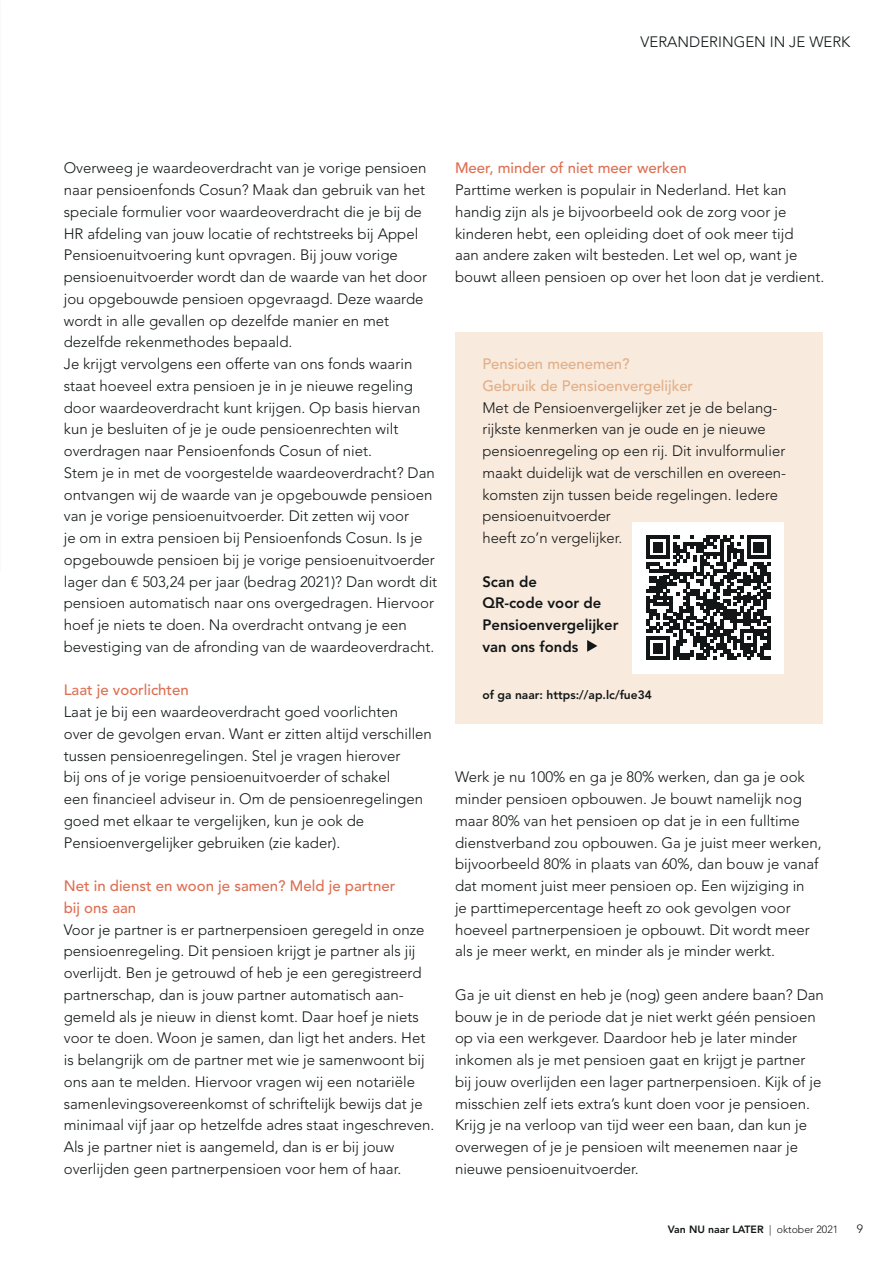
<style>
.page{position:relative;width:893px;height:1263px;background:#fff}
.page>*{position:absolute;margin:0;border:0;box-sizing:border-box;transform-origin:0 0}
.t1{font:300 15px/21.8px "Avenir LT Std";color:#121617}
.t2{font:500 15px/21.8px "Avenir LT Std";color:#de6f53}
.t3{font:800 15px/21.8px "Avenir LT Std";color:#121617}
.t4{font:500 15px/21.8px "Avenir LT Std";color:#e2af88}
.t5{font:800 12px "Avenir LT Std";color:#121617}
.t6{font:300 12px "Avenir LT Std";color:#121617}
.t7{font:800 10.5px "Avenir LT Std";color:#121617}
.s1{font-weight:300}
</style>
<div class="page">
<hr style="left:0;top:0;width:1px;height:542px;background:#e8e0dd">
<svg style="left:0;top:97px;width:1px;height:445px"></svg>
<div style="left:455px;top:332px;width:368px;height:392px;background:#f8eadc"></div>
<svg style="left:587px;top:640px;width:10px;height:12px"></svg>
<div style="left:633px;top:522px;width:151px;height:151px;background:#fff"></div>
<svg style="left:646px;top:535px;width:124px;height:125px"></svg>
<p class="t1" style="left:641px;top:31px;width:211px">VERANDERINGEN IN JE WERK</p>
<p class="t1" style="left:64px;top:157px;width:375px">Overweeg je waardeoverdracht van je vorige pensioen naar pensioenfonds Cosun? Maak dan gebruik van het speciale formulier voor waardeoverdracht die je bij de HR afdeling van jouw locatie of rechtstreeks bij Appel Pensioenuitvoering kunt opvragen. Bij jouw vorige pensioenuitvoerder wordt dan de waarde van het door jou opgebouwde pensioen opgevraagd. Deze waarde wordt in alle gevallen op dezelfde manier en met dezelfde rekenmethodes bepaald.<br>Je krijgt vervolgens een offerte van ons fonds waarin staat hoeveel extra pensioen je in je nieuwe regeling door waardeoverdracht kunt krijgen. Op basis hiervan kun je besluiten of je je oude pensioenrechten wilt overdragen naar Pensioenfonds Cosun of niet.<br>Stem je in met de voorgestelde waardeoverdracht? Dan ontvangen wij de waarde van je opgebouwde pensioen van je vorige pensioenuitvoerder. Dit zetten wij voor<br>je om in extra pensioen bij Pensioenfonds Cosun. Is je opgebouwde pensioen bij je vorige pensioenuitvoerder lager dan € 503,24 per jaar (bedrag 2021)? Dan wordt dit pensioen automatisch naar ons overgedragen. Hiervoor hoef je niets te doen. Na overdracht ontvang je een bevestiging van de afronding van de waardeoverdracht.</p>
<p class="t2" style="left:64px;top:680px;width:127px">Laat je voorlichten</p>
<p class="t1" style="left:64px;top:701px;width:370px">Laat je bij een waardeoverdracht goed voorlichten<br>over de gevolgen ervan. Want er zitten altijd verschillen tussen pensioenregelingen. Stel je vragen hierover<br>bij ons of je vorige pensioenuitvoerder of schakel<br>een financieel adviseur in. Om de pensioenregelingen goed met elkaar te vergelijken, kun je ook de Pensioenvergelijker gebruiken (zie kader).</p>
<p class="t2" style="left:64px;top:875px;width:333px">Net in dienst en woon je samen? Meld je partner bij ons aan</p>
<p class="t1" style="left:64px;top:919px;width:372px">Voor je partner is er partnerpensioen geregeld in onze pensioenregeling. Dit pensioen krijgt je partner als jij overlijdt. Ben je getrouwd of heb je een geregistreerd partnerschap, dan is jouw partner automatisch aan&shy;gemeld als je nieuw in dienst komt. Daar hoef je niets voor te doen. Woon je samen, dan ligt het anders. Het is belangrijk om de partner met wie je samenwoont bij ons aan te melden. Hiervoor vragen wij een notariële samenlevingsovereenkomst of schriftelijk bewijs dat je minimaal vijf jaar op hetzelfde adres staat ingeschreven.<br>Als je partner niet is aangemeld, dan is er bij jouw overlijden geen partnerpensioen voor hem of haar.</p>
<p class="t2" style="left:455px;top:158px;width:233px">Meer, minder of niet meer werken</p>
<p class="t1" style="left:455px;top:179px;width:371px">Parttime werken is populair in Nederland. Het kan handig zijn als je bijvoorbeeld ook de zorg voor je kinderen hebt, een opleiding doet of ook meer tijd<br>aan andere zaken wilt besteden. Let wel op, want je bouwt alleen pensioen op over het loon dat je verdient.</p>
<p class="t4" style="left:482px;top:353px;width:212px">Pensioen meenemen?<br>Gebruik de Pensioenvergelijker</p>
<p class="t1" style="left:482px;top:397px;width:305px">Met de Pensioenvergelijker zet je de belang&shy;rijkste kenmerken van je oude en je nieuwe pensioenregeling op een rij. Dit invulformulier maakt duidelijk wat de verschillen en overeen&shy;komsten zijn tussen beide regelingen. Iedere pensioenuitvoerder<br>heeft zo’n vergelijker.</p>
<p class="t3" style="left:482px;top:570px;width:138px">Scan de<br>QR-code voor de<br>Pensioenvergelijker van ons fonds</p>
<p class="t5" style="left:482px;top:688px;width:171px">of ga naar: https://ap.lc/fue34</p>
<p class="t1" style="left:455px;top:766px;width:368px">Werk je nu 100% en ga je 80% werken, dan ga je ook minder pensioen opbouwen. Je bouwt namelijk nog maar 80% van het pensioen op dat je in een fulltime dienstverband zou opbouwen. Ga je juist meer werken, bijvoorbeeld 80% in plaats van 60%, dan bouw je vanaf dat moment juist meer pensioen op. Een wijziging in<br>je parttimepercentage heeft zo ook gevolgen voor hoeveel partnerpensioen je opbouwt. Dit wordt meer als je meer werkt, en minder als je minder werkt.</p>
<p class="t1" style="left:455px;top:984px;width:370px">Ga je uit dienst en heb je (nog) geen andere baan? Dan bouw je in de periode dat je niet werkt géén pensioen op via een werkgever. Daardoor heb je later minder inkomen als je met pensioen gaat en krijgt je partner bij jouw overlijden een lager partnerpensioen. Kijk of je misschien zelf iets extra’s kunt doen voor je pensioen.<br>Krijg je na verloop van tijd weer een baan, dan kun je overwegen of je je pensioen wilt meenemen naar je nieuwe pensioenuitvoerder.</p>
<p class="t7" style="left:668px;top:1223px;width:172px">Van NU naar LATER <span class="s1">| oktober 2021</span></p>
<p class="t6" style="left:857px;top:1222px;width:8px">9</p>
</div>
